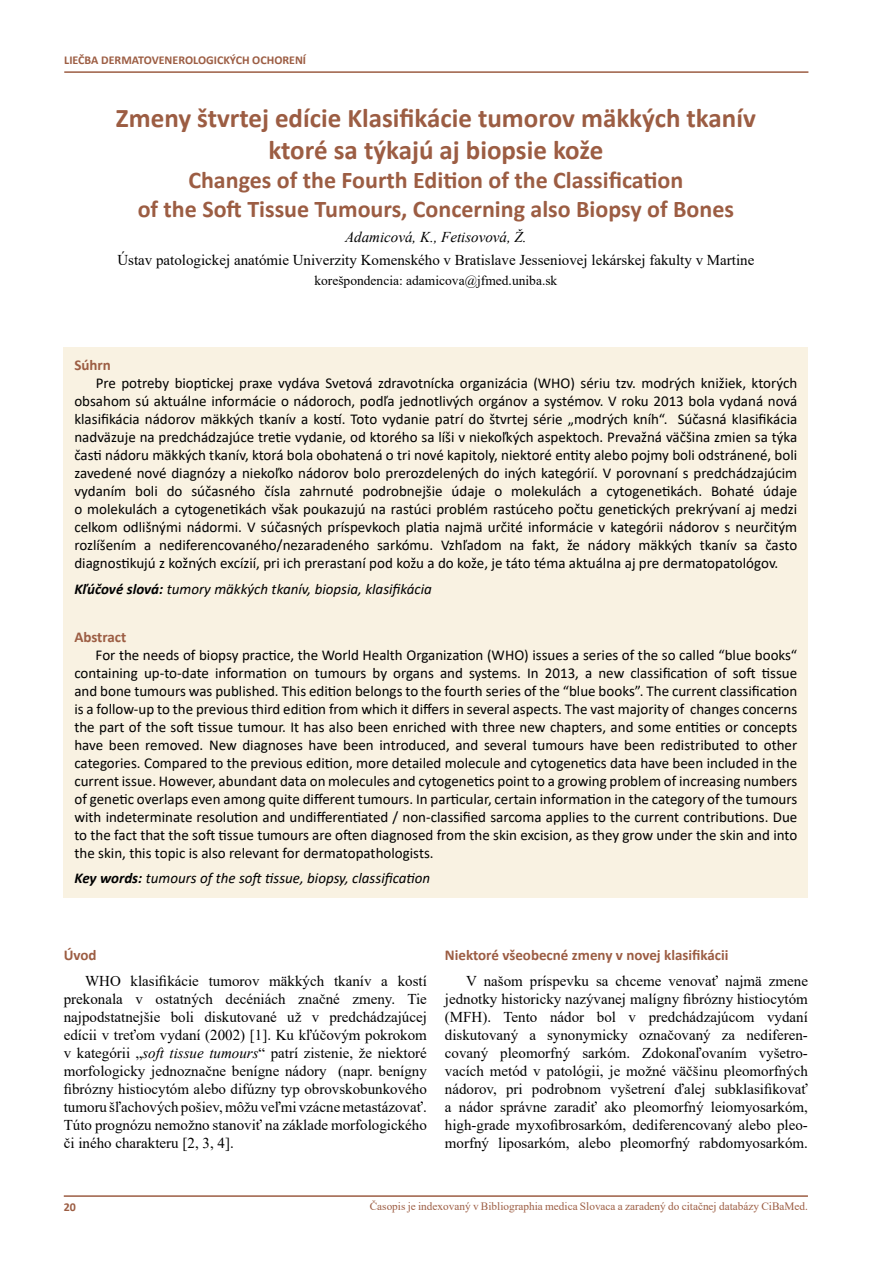
<style>
.page{position:relative;width:893px;height:1263px;background:#fff}
.page>*{position:absolute;margin:0;border:0;box-sizing:border-box;transform-origin:0 0}
.t1{font:700 27px/32.4px "Calibri";color:#9c5d43;text-align:center}
.t2{font:700 24px/28.8px "Calibri";color:#9c5d43;text-align:center}
.t3{font:15px/18px "Calibri";color:#000;text-align:justify}
.t4{font:15px/18px "Times New Roman";color:#000;text-align:justify}
.t5{font:italic 15px "Calibri";color:#000}
.t6{font:700 15px "Calibri";color:#9c5d43}
.t7{font:italic 15px "Times New Roman";color:#000}
.t8{font:13.5px "Times New Roman";color:#000}
.t9{font:700 12px "Calibri";color:#9c5d43}
.t10{font:11.25px "Times New Roman";color:#9c5d43}
.s1{font-weight:700}
.s2{font-style:italic}
</style>
<div class="page">
<hr style="left:64px;top:71px;width:744px;height:2px;background:#9c5d43">
<hr style="left:64px;top:1195px;width:744px;height:2px;background:#9c5d43">
<div style="left:64px;top:347px;width:744px;height:550px;background:#f9f2e2"></div>
<p class="t9" style="left:64px;top:52px;width:243px">LIEČBA DERMATOVENEROLOGICKÝCH OCHORENÍ</p>
<h1 class="t1" style="left:116px;top:101px;width:641px">Zmeny štvrtej edície Klasifikácie tumorov mäkkých tkanív ktoré sa týkajú aj biopsie kože</h1>
<h2 class="t2" style="left:138px;top:165px;width:598px">Changes of the Fourth Edition of the Classification<br>of the Soft Tissue Tumours, Concerning also Biopsy of Bones</h2>
<p class="t7" style="left:345px;top:227px;width:183px">Adamicová, K., Fetisovová, Ž.</p>
<p class="t4" style="left:117px;top:250px;width:638px">Ústav patologickej anatómie Univerzity Komenského v Bratislave Jesseniovej lekárskej fakulty v Martine</p>
<p class="t8" style="left:314px;top:271px;width:244px">korešpondencia: adamicova@jfmed.uniba.sk</p>
<p class="t6" style="left:74px;top:354px;width:38px">Súhrn</p>
<p class="t3" style="left:74px;top:374px;width:724px;text-indent:21px">Pre potreby bioptickej praxe vydáva Svetová zdravotnícka organizácia (WHO) sériu tzv. modrých knižiek, ktorých obsahom sú aktuálne informácie o nádoroch, podľa jednotlivých orgánov a systémov. V roku 2013 bola vydaná nová klasifikácia nádorov mäkkých tkanív a kostí. Toto vydanie patrí do štvrtej série „modrých kníh“. Súčasná klasifikácia nadväzuje na predchádzajúce tretie vydanie, od ktorého sa líši v niekoľkých aspektoch. Prevažná väčšina zmien sa týka časti nádoru mäkkých tkanív, ktorá bola obohatená o tri nové kapitoly, niektoré entity alebo pojmy boli odstránené, boli zavedené nové diagnózy a niekoľko nádorov bolo prerozdelených do iných kategórií. V porovnaní s predchádzajúcim vydaním boli do súčasného čísla zahrnuté podrobnejšie údaje o molekulách a cytogenetikách. Bohaté údaje o molekulách a cytogenetikách však poukazujú na rastúci problém rastúceho počtu genetických prekrývaní aj medzi celkom odlišnými nádormi. V súčasných príspevkoch platia najmä určité informácie v kategórii nádorov s neurčitým rozlíšením a nediferencovaného/nezaradeného sarkómu. Vzhľadom na fakt, že nádory mäkkých tkanív sa často diagnostikujú z kožných excízií, pri ich prerastaní pod kožu a do kože, je táto téma aktuálna aj pre dermatopatológov.</p>
<p class="t5" style="left:74px;top:578px;width:359px"><span class="s1">Kľúčové slová:</span> tumory mäkkých tkanív, biopsia, klasifikácia</p>
<p class="t6" style="left:74px;top:626px;width:53px">Abstract</p>
<p class="t3" style="left:74px;top:645px;width:724px;text-indent:21px">For the needs of biopsy practice, the World Health Organization (WHO) issues a series of the so called “blue books“ containing up-to-date information on tumours by organs and systems. In 2013, a new classification of soft tissue and bone tumours was published. This edition belongs to the fourth series of the “blue books”. The current classification is a follow-up to the previous third edition from which it differs in several aspects. The vast majority of changes concerns the part of the soft tissue tumour. It has also been enriched with three new chapters, and some entities or concepts have been removed. New diagnoses have been introduced, and several tumours have been redistributed to other categories. Compared to the previous edition, more detailed molecule and cytogenetics data have been included in the current issue. However, abundant data on molecules and cytogenetics point to a growing problem of increasing numbers of genetic overlaps even among quite different tumours. In particular, certain information in the category of the tumours with indeterminate resolution and undifferentiated / non-classified sarcoma applies to the current contributions. Due to the fact that the soft tissue tumours are often diagnosed from the skin excision, as they grow under the skin and into the skin, this topic is also relevant for dermatopathologists.</p>
<p class="t5" style="left:74px;top:868px;width:357px"><span class="s1">Key words:</span> tumours of the soft tissue, biopsy, classification</p>
<p class="t6" style="left:64px;top:944px;width:34px">Úvod</p>
<p class="t4" style="left:64px;top:971px;width:365px;text-indent:21px">WHO klasifikácie tumorov mäkkých tkanív a kostí prekonala v ostatných decéniách značné zmeny. Tie najpodstatnejšie boli diskutované už v predchádzajúcej edícii v treťom vydaní (2002) [1]. Ku kľúčovým pokrokom v kategórii „<span class="s2">soft tissue tumours</span>“ patrí zistenie, že niektoré morfologicky jednoznačne benígne nádory (napr. benígny fibrózny histiocytóm alebo difúzny typ obrovskobunkového tumoru šľachových pošiev, môžu veľmi vzácne metastázovať.<br>Túto prognózu nemožno stanoviť na základe morfologického či iného charakteru [2, 3, 4].</p>
<p class="t6" style="left:445px;top:944px;width:285px">Niektoré všeobecné zmeny v novej klasifikácii</p>
<p class="t4" style="left:445px;top:971px;width:365px;text-indent:21px">V našom príspevku sa chceme venovať najmä zmene jednotky historicky nazývanej malígny fibrózny histiocytóm (MFH). Tento nádor bol v predchádzajúcom vydaní diskutovaný a synonymicky označovaný za nediferen&shy;covaný pleomorfný sarkóm. Zdokonaľovaním vyšetro&shy;vacích metód v patológii, je možné väčšinu pleomorfných nádorov, pri podrobnom vyšetrení ďalej subklasifikovať a nádor správne zaradiť ako pleomorfný leiomyosarkóm, high-grade myxofibrosarkóm, dediferencovaný alebo pleo&shy;morfný liposarkóm, alebo pleomorfný rabdomyosarkóm.</p>
<p class="t9" style="left:64px;top:1198px;width:14px">20</p>
<p class="t10" style="left:370px;top:1198px;width:440px">Časopis je indexovaný v Bibliographia medica Slovaca a zaradený do citačnej databázy CiBaMed.</p>
</div>
